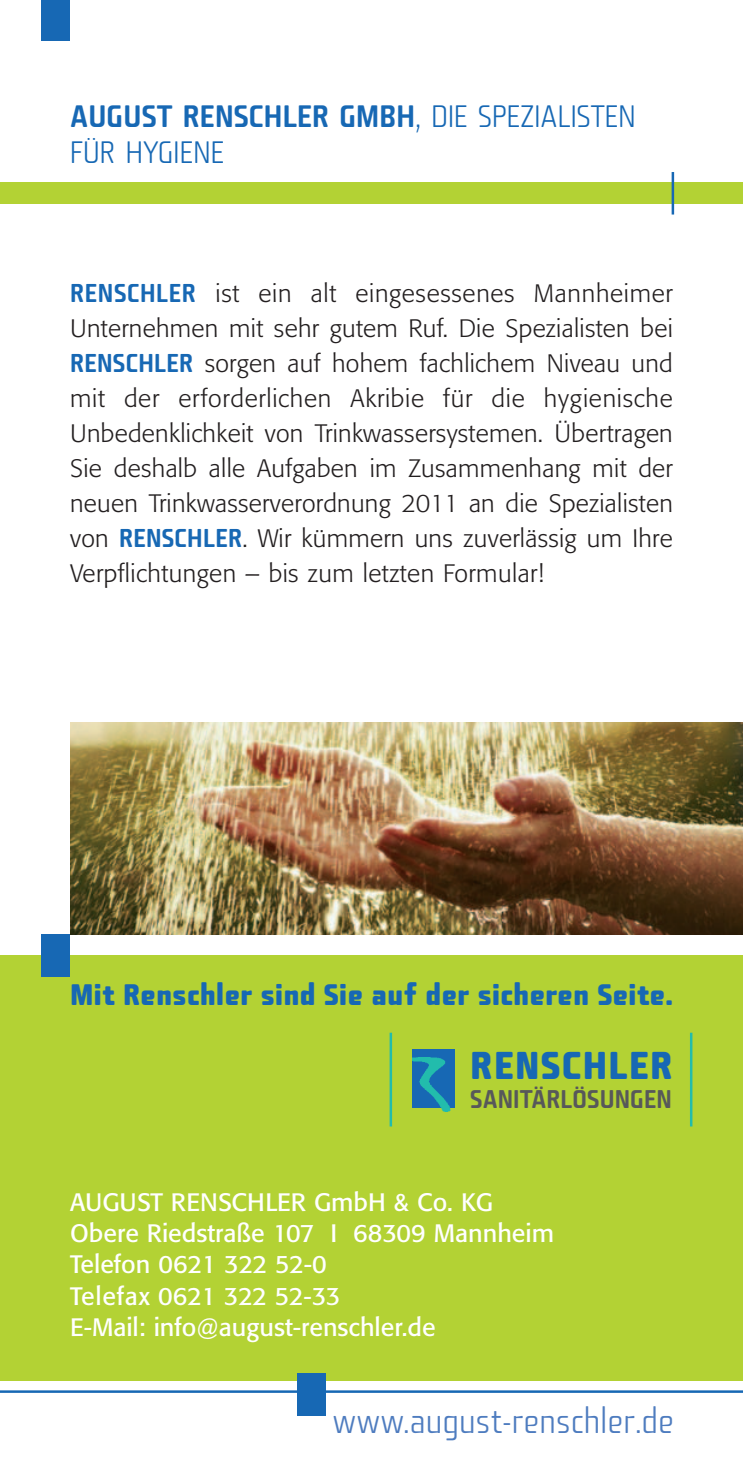
<style>
.page{position:relative;width:743px;height:1480px;background:#fff}
.page>*{position:absolute;margin:0;border:0;box-sizing:border-box;transform-origin:0 0}
.t1{font:37.5px "Fishmonger MB";letter-spacing:.035em;color:#1768b4}
.t2{font:33.75px "Fishmonger ML";letter-spacing:.005em;color:#4e7cbf}
.t3{font:30px "Fishmonger MS";letter-spacing:.005em;color:#1768b4}
.t4{font:30px "Fishmonger ML";letter-spacing:.005em;color:#1768b4}
.t5{font:28.75px "Fishmonger MB";letter-spacing:-.005em;color:#1768b4}
.t6{font:300 25px/35px "Formata";letter-spacing:.015em;color:#231f20;text-align:justify}
.t7{font:25px/31.2px "Formata";color:#fff}
.t8{font:24.75px "Fishmonger MS";letter-spacing:.005em;color:#57585a}
.s1{font-family:"Fishmonger ML"}
.s2{font-family:"Fishmonger MS";font-weight:400;color:#1768b4}
</style>
<div class="page">
<div style="left:0;top:955px;width:742px;height:425px;background:#b3d234"></div>
<div style="left:42px;top:0;width:28px;height:41px;background:#1768b4"></div>
<div style="left:0;top:183px;width:742px;height:21px;background:#b3d234"></div>
<hr style="left:389px;top:1033px;width:3px;height:94px;background:#22bcac">
<hr style="left:689px;top:1033px;width:3px;height:94px;background:#22bcac">
<div style="left:412px;top:1049px;width:43px;height:59px;background:#1768b4"></div>
<img style="left:412px;top:1057px;width:39px;height:55px">
<hr style="left:0;top:1390px;width:742px;height:3px;background:#1768b4">
<div style="left:42px;top:934px;width:28px;height:42px;background:#1768b4"></div>
<div style="left:297px;top:1373px;width:28px;height:43px;background:#1768b4"></div>
<hr style="left:671px;top:172px;width:3px;height:43px;background:#1768b4">
<img style="left:70px;top:722px;width:672px;height:213px">
<p class="t3" style="left:70px;top:96px;width:567px">AUGUST RENSCHLER GMBH<span class="s1">, DIE SPEZIALISTEN</span></p>
<p class="t4" style="left:70px;top:133px;width:155px">FÜR HYGIENE</p>
<p class="t6" style="left:70px;top:276px;width:604px"><span class="s2">RENSCHLER</span> ist ein alt eingesessenes Mannheimer Unternehmen mit sehr gutem Ruf. Die Spezialisten bei <span class="s2">RENSCHLER</span> sorgen auf hohem fachlichem Niveau und mit der erforderlichen Akribie für die hygienische Unbedenklichkeit von Trinkwassersystemen. Übertragen Sie deshalb alle Aufgaben im Zusammenhang mit der neuen Trinkwasserverordnung 2011 an die Spezialisten von <span class="s2">RENSCHLER</span>. Wir kümmern uns zuverlässig um Ihre Verpflichtungen – bis zum letzten Formular!</p>
<p class="t5" style="left:70px;top:974px;width:604px">Mit Renschler sind Sie auf der sicheren Seite.</p>
<h1 class="t1" style="left:470px;top:1039px;width:204px">RENSCHLER</h1>
<p class="t8" style="left:470px;top:1082px;width:203px">SANITÄRLÖSUNGEN</p>
<p class="t7" style="left:70px;top:1186px;width:485px">AUGUST RENSCHLER GmbH &amp; Co. KG<br>Obere Riedstraße 107 I 68309 Mannheim<br>Telefon 0621 322 52-0<br>Telefax 0621 322 52-33<br>E-Mail: info@august-renschler.de</p>
<h2 class="t2" style="left:332px;top:1399px;width:343px">www.august-renschler.de</h2>
</div>
